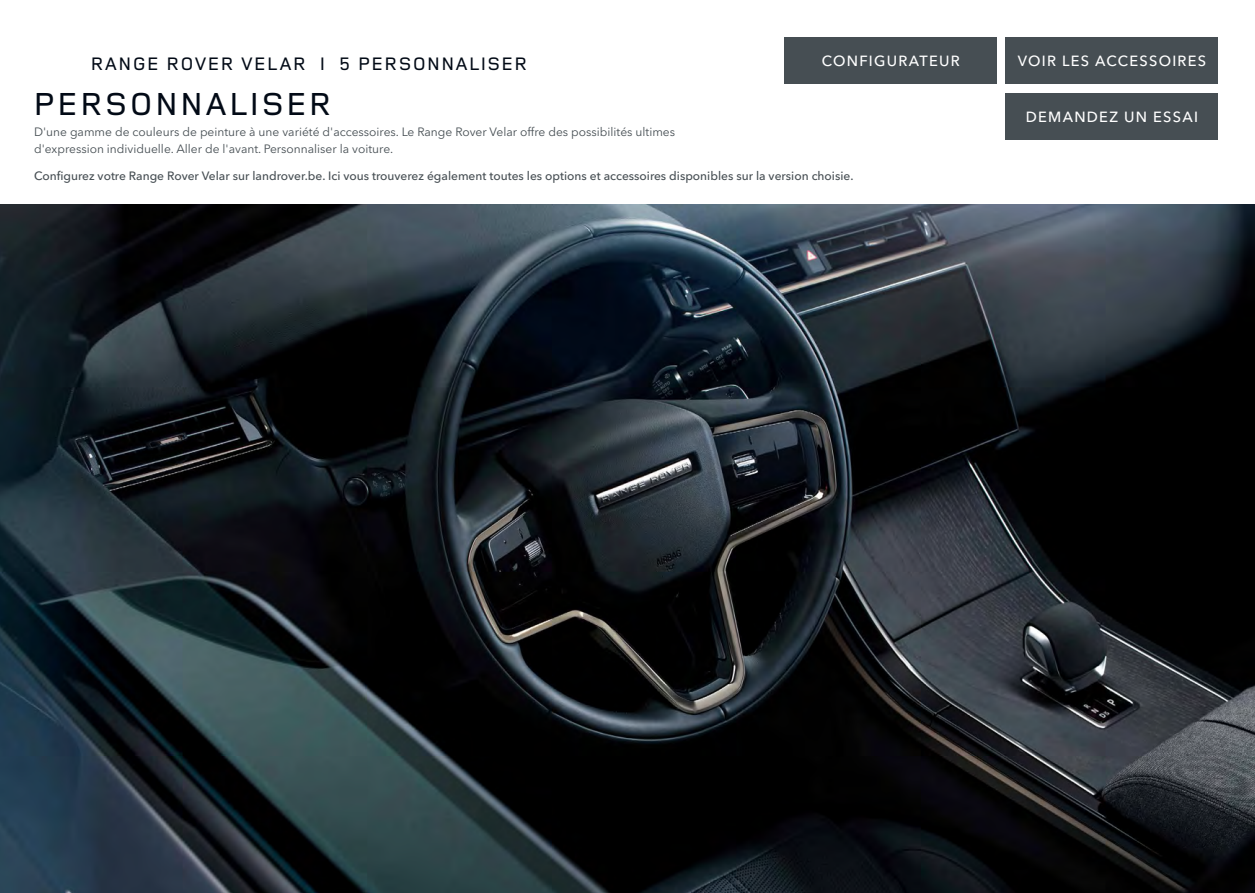
<style>
.page{position:relative;width:1255px;height:893px;background:#fff}
.page>*{position:absolute;margin:0;border:0;box-sizing:border-box;transform-origin:0 0}
.t1{font:500 33px "Land Rover Wide";color:#020a16}
.t2{font:500 18.75px "Land Rover Wide";color:#020a16}
.t3{font:500 14.7px "Avenir Next W1 G";letter-spacing:.085em;color:#fff}
.t4{font:12px/16.5px "Avenir Next W1 G";color:#464e53}
.t5{font:500 12px "Avenir Next W1 G";color:#464e53}
</style>
<div class="page">
<img style="left:0;top:205px;width:1254px;height:688px">
<div style="left:1005px;top:37px;width:213px;height:47px;background:#464e53"></div>
<div style="left:784px;top:37px;width:213px;height:47px;background:#464e53"></div>
<div style="left:1005px;top:93px;width:213px;height:47px;background:#464e53"></div>
<p class="t3" style="left:821px;top:52px;width:139px">CONFIGURATEUR</p>
<p class="t3" style="left:1017px;top:52px;width:190px">VOIR LES ACCESSOIRES</p>
<h2 class="t2" style="left:90px;top:50px;width:439px">RANGE ROVER VELAR I 5 PERSONNALISER</h2>
<h1 class="t1" style="left:33px;top:81px;width:302px">PERSONNALISER</h1>
<p class="t4" style="left:34px;top:124px;width:642px">D'une gamme de couleurs de peinture à une variété d'accessoires. Le Range Rover Velar offre des possibilités ultimes d'expression individuelle. Aller de l'avant. Personnaliser la voiture.</p>
<p class="t5" style="left:34px;top:168px;width:821px">Configurez votre Range Rover Velar sur landrover.be. Ici vous trouverez également toutes les options et accessoires disponibles sur la version choisie.</p>
<p class="t3" style="left:1025px;top:108px;width:174px">DEMANDEZ UN ESSAI</p>
</div>
